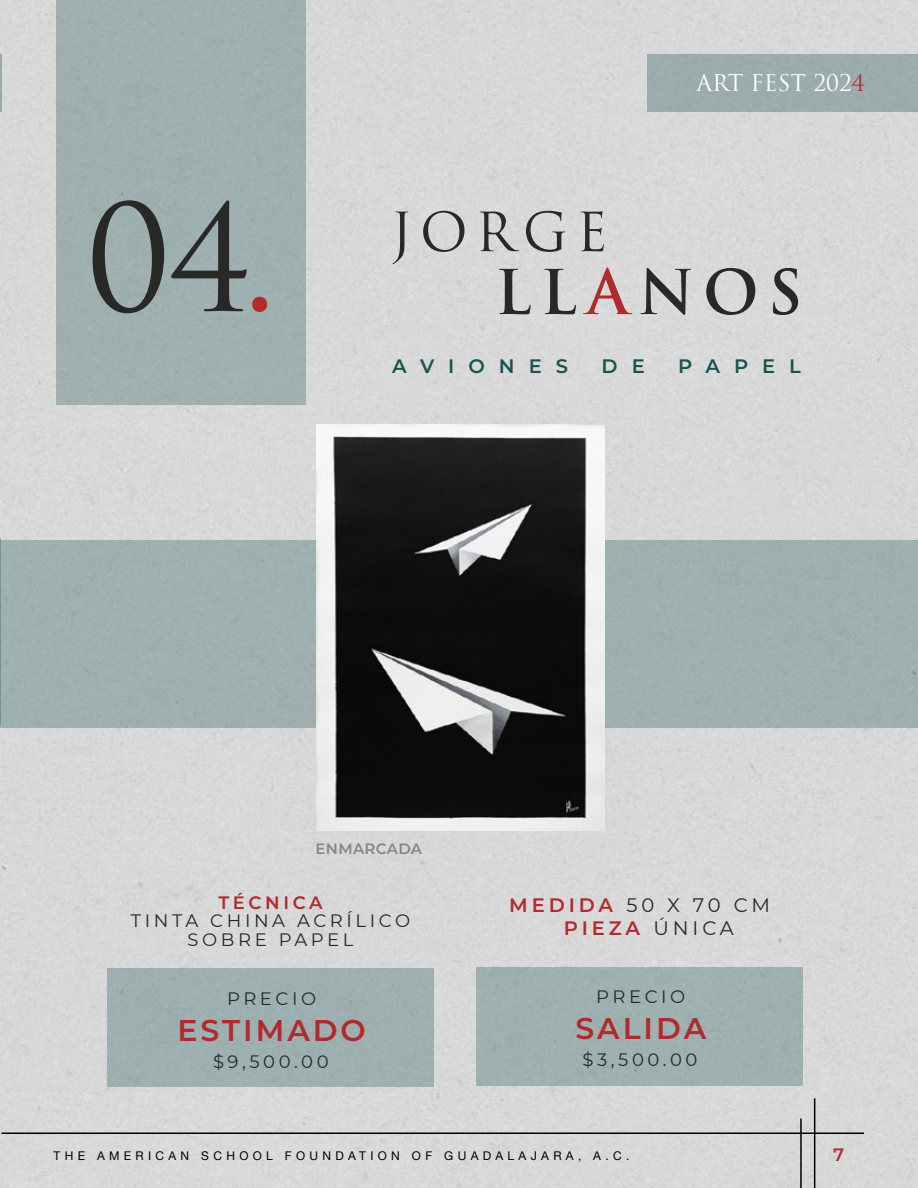
<style>
.page{position:relative;width:918px;height:1188px;background:#fff}
.page>*{position:absolute;margin:0;border:0;box-sizing:border-box;transform-origin:0 0}
.t1{font:144px "Trajan Pro 3";color:#282827}
.t2{font:700 60px "Trajan Pro";letter-spacing:.15em;color:#282827}
.t3{font:52.5px "Trajan Pro 3";letter-spacing:.145em;color:#282827}
.t4{font:600 30px "Montserrat";letter-spacing:.1em;color:#b12a2c}
.t5{font:22.5px "Trajan Pro";color:#fff}
.t6{font:19.5px/22.5px "Montserrat";color:#282827}
.t7{font:600 19.5px "Montserrat";letter-spacing:.72em;color:#195252}
.t8{font:18px/18.6px "Montserrat";letter-spacing:.2em;color:#282827;text-align:center}
.t9{font:600 18px "Montserrat";letter-spacing:.2em;color:#b12a2c}
.t10{font:600 18px "Montserrat";color:#b03037}
.t11{font:600 15px "Montserrat";letter-spacing:.02em;color:#878787}
.t12{font:12px "Helvetica Neue";letter-spacing:.36em;color:#000}
.s1{font-family:"Trajan Pro 3"}
.s2{color:#b03037}
.s3{color:#b12a2c}
.s4{font-weight:600;color:#b12a2c}
</style>
<div class="page">
<hr style="left:1px;top:1132px;width:863px;height:2px;background:#000">
<hr style="left:814px;top:1098px;width:1px;height:90px;background:#000">
<hr style="left:800px;top:1119px;width:2px;height:69px;background:#000">
<div style="left:647px;top:54px;width:271px;height:57px;background:#9cabab"></div>
<hr style="left:0;top:54px;width:1px;height:57px;background:#135151">
<hr style="left:0;top:539px;width:1px;height:187px;background:#195252">
<div style="left:0;top:540px;width:918px;height:187px;background:#9fb0b0"></div>
<div style="left:107px;top:968px;width:327px;height:119px;background:#9eafaf"></div>
<div style="left:476px;top:967px;width:327px;height:118px;background:#9fb0b0"></div>
<div style="left:56px;top:1px;width:249px;height:404px;background:#9fb0b0"></div>
<img style="left:317px;top:424px;width:288px;height:407px">
<p class="t5" style="left:696px;top:69px;width:170px"><span class="s1">ART</span> FEST 202<span class="s2">4</span></p>
<h1 class="t1" style="left:84px;top:160px;width:196px">04<span class="s3">.</span></h1>
<h3 class="t3" style="left:391px;top:196px;width:219px">JORGE</h3>
<h2 class="t2" style="left:495px;top:255px;width:309px">LL<span class="s3">A</span>NOS</h2>
<p class="t7" style="left:392px;top:352px;width:177px">AVIONES</p>
<p class="t7" style="left:602px;top:352px;width:45px">D E</p>
<p class="t7" style="left:678px;top:352px;width:124px">PAPEL</p>
<p class="t11" style="left:316px;top:838px;width:108px">ENMARCADA</p>
<p class="t9" style="left:219px;top:890px;width:106px">TÉCNICA</p>
<p class="t8" style="left:131px;top:911px;width:281px">TINTA CHINA ACRÍLICO<br>SOBRE PAPEL</p>
<p class="t6" style="left:564px;top:893px;width:208px;text-indent:-55px"><span class="s4">MEDIDA</span> 50 X 70 CM<br><span class="s4">PIEZA</span> ÚNICA</p>
<p class="t8" style="left:227px;top:988px;width:91px">PRECIO</p>
<p class="t8" style="left:596px;top:987px;width:91px">PRECIO</p>
<h3 class="t4" style="left:177px;top:1009px;width:190px">ESTIMADO</h3>
<h3 class="t4" style="left:575px;top:1007px;width:132px">SALIDA</h3>
<p class="t8" style="left:213px;top:1051px;width:117px">$9,500.00</p>
<p class="t8" style="left:583px;top:1050px;width:116px">$3,500.00</p>
<p class="t12" style="left:54px;top:1147px;width:577px">THE AMERICAN SCHOOL FOUNDATION OF GUADALAJARA, A.C.</p>
<p class="t10" style="left:833px;top:1141px;width:12px">7</p>
</div>
